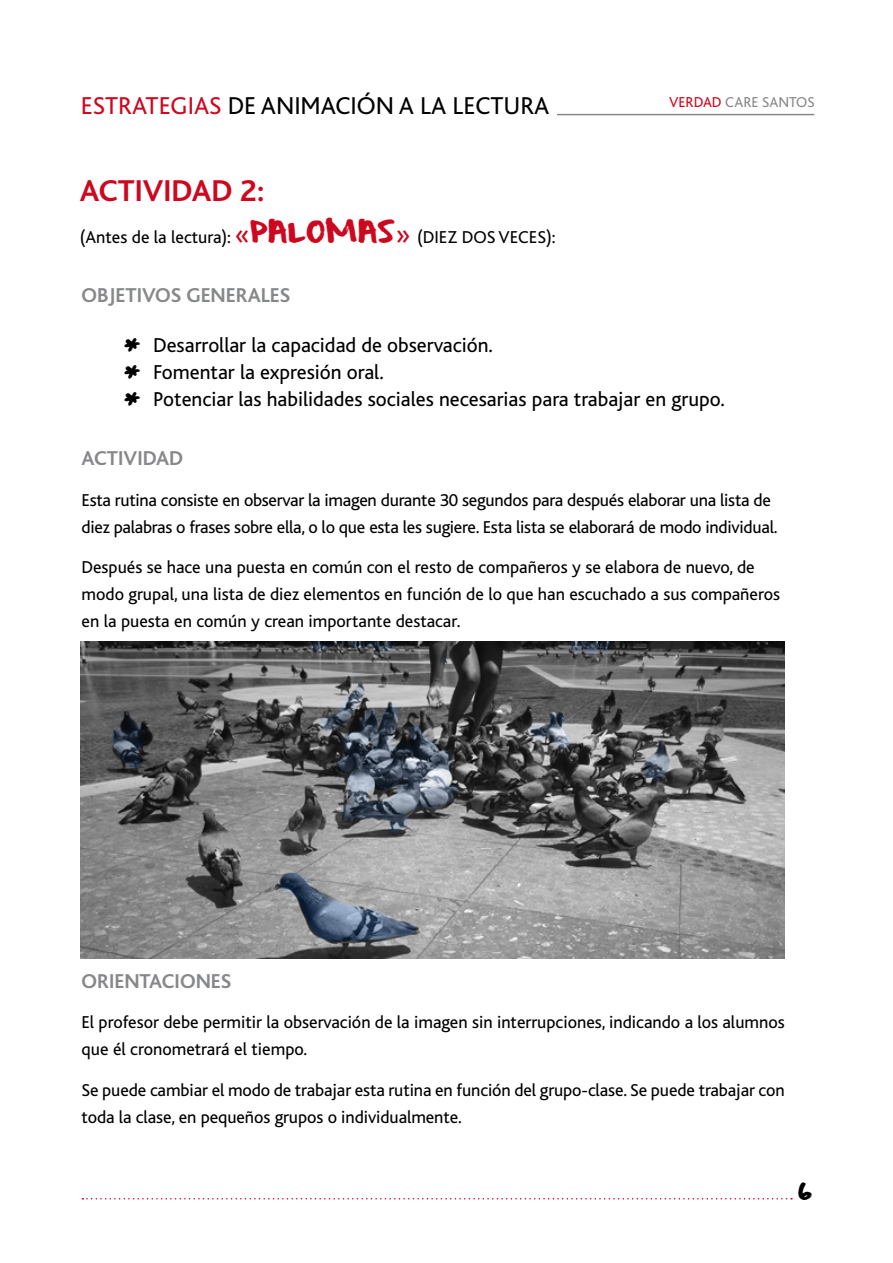
<style>
.page{position:relative;width:893px;height:1263px;background:#fff}
.page>*{position:absolute;margin:0;border:0;box-sizing:border-box;transform-origin:0 0}
.t1{font:700 31.5px "Bliss";color:#cd071e}
.t2{font:25.5px "Bliss";color:#000}
.t3{font:21px/27px "Bliss";color:#000}
.t4{font:700 21px "Bliss";color:#87888a}
.t5{font:21px "From Where You Are";color:#000}
.t6{font:18px/27px "Bliss";letter-spacing:-.005em;color:#000}
.t7{font:15px "Bliss";color:#87888a}
.s1{color:#cd071e}
.s2{font-size:27px;color:#cd071e}
.s3{font-family:"From Where You Are";font-size:27px;color:#cd071e}
.s4{font-family:"From Where You Are"}
</style>
<div class="page">
<svg style="left:82px;top:1198px;width:710px;height:1px"></svg>
<img style="left:81px;top:641px;width:704px;height:318px">
<hr style="left:557px;top:114px;width:257px;height:1px;background:#87888a">
<h2 class="t2" style="left:81px;top:92px;width:470px"><span class="s1">ESTRATEGIAS</span> DE ANIMACIÓN A LA LECTURA</h2>
<p class="t7" style="left:669px;top:94px;width:147px"><span class="s1">VERDAD</span> CARE SANTOS</p>
<h1 class="t1" style="left:80px;top:174px;width:186px">ACTIVIDAD 2:</h1>
<p class="t6" style="left:80px;top:224px;width:477px">(Antes de la lectura): <span class="s2">«</span><span class="s3">PALOMAS</span><span class="s2">»</span> (DIEZ DOS VECES):</p>
<p class="t4" style="left:82px;top:284px;width:210px">OBJETIVOS GENERALES</p>
<p class="t3" style="left:124px;top:332px;width:602px"><span class="s4">*</span> Desarrollar la capacidad de observación.<br><span class="s4">*</span> Fomentar la expresión oral.<br><span class="s4">*</span> Potenciar las habilidades sociales necesarias para trabajar en grupo.</p>
<p class="t4" style="left:82px;top:447px;width:103px">ACTIVIDAD</p>
<p class="t6" style="left:82px;top:486px;width:697px">Esta rutina consiste en observar la imagen durante 30 segundos para después elaborar una lista de diez palabras o frases sobre ella, o lo que esta les sugiere. Esta lista se elaborará de modo individual.</p>
<p class="t6" style="left:82px;top:554px;width:700px">Después se hace una puesta en común con el resto de compañeros y se elabora de nuevo, de modo grupal, una lista de diez elementos en función de lo que han escuchado a sus compañeros en la puesta en común y crean importante destacar.</p>
<p class="t4" style="left:82px;top:970px;width:151px">ORIENTACIONES</p>
<p class="t6" style="left:82px;top:1009px;width:705px">El profesor debe permitir la observación de la imagen sin interrupciones, indicando a los alumnos que él cronometrará el tiempo.</p>
<p class="t6" style="left:82px;top:1077px;width:705px">Se puede cambiar el modo de trabajar esta rutina en función del grupo-clase. Se puede trabajar con toda la clase, en pequeños grupos o individualmente.</p>
<p class="t5" style="left:798px;top:1180px;width:16px">6</p>
</div>
